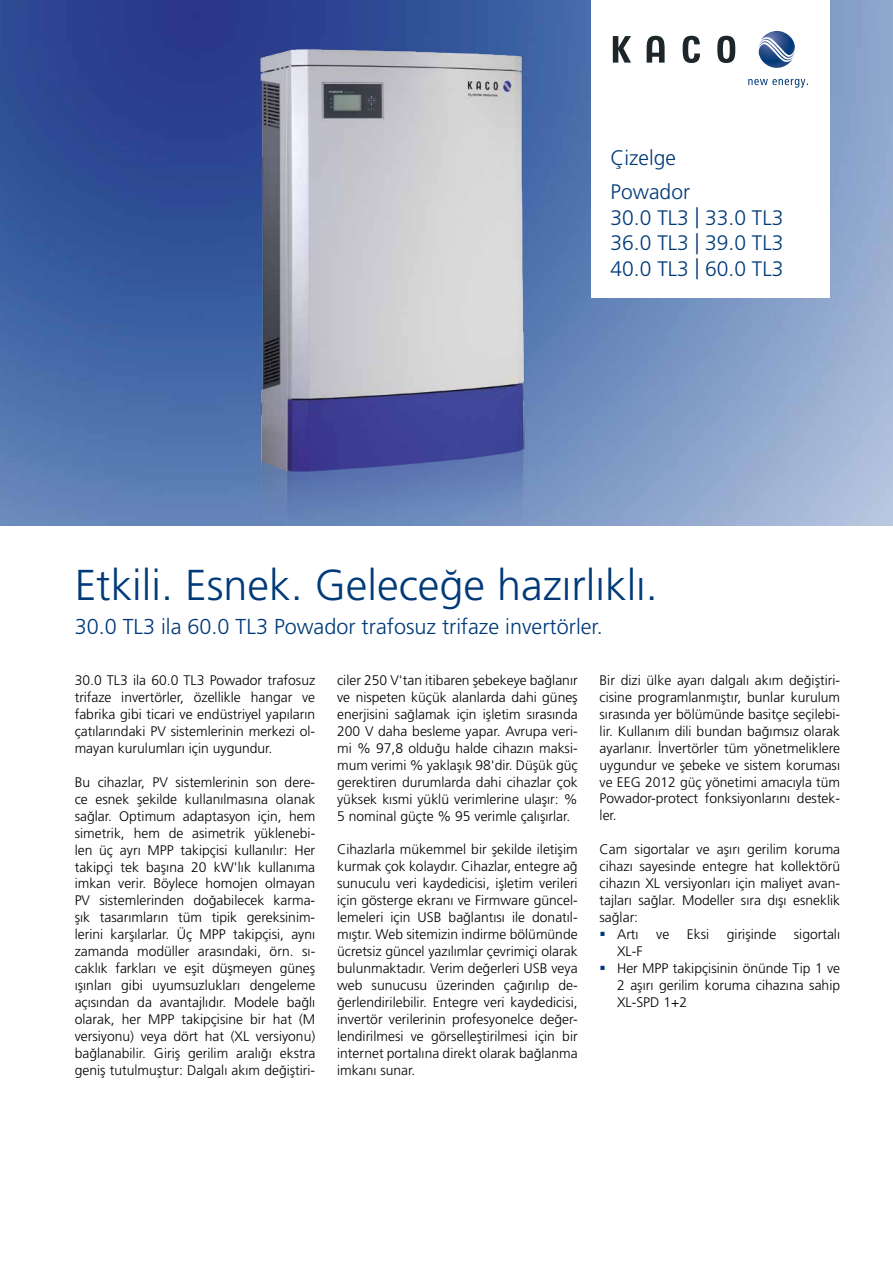
<style>
.page{position:relative;width:893px;height:1263px;background:#fff}
.page>*{position:absolute;margin:0;border:0;box-sizing:border-box;transform-origin:0 0}
.t1{font:300 43.2px "Frutiger LT Pro";color:#003a78}
.t2{font:300 21.6px "Frutiger LT Pro";color:#003a78}
.t3{font:300 21px/25.5px "Frutiger LT Pro";color:#003a78}
.t4{font:300 13.95px/17px "Frutiger LT Pro";color:#000;text-align:justify}
.s1{color:#003a78}
</style>
<div class="page">
<img style="left:0;top:0;width:893px;height:526px">
<img style="left:230px;top:30px;width:306px;height:496px">
<div style="left:591px;top:0;width:238px;height:298px;background:#fff"></div>
<svg style="left:613px;top:36px;width:122px;height:27px"></svg>
<svg style="left:758px;top:31px;width:37px;height:37px"></svg>
<svg style="left:748px;top:79px;width:60px;height:9px"></svg>
<h3 class="t3" style="left:611px;top:145px;width:67px">Çizelge</h3>
<h3 class="t3" style="left:611px;top:179px;width:174px">Powador<br>30.0 TL3 | 33.0 TL3<br>36.0 TL3 | 39.0 TL3<br>40.0 TL3 | 60.0 TL3</h3>
<h1 class="t1" style="left:75px;top:560px;width:585px">Etkili. Esnek. Geleceğe hazırlıklı.</h1>
<h2 class="t2" style="left:75px;top:614px;width:530px">30.0 TL3 ila 60.0 TL3 Powador trafosuz trifaze invertörler.</h2>
<p class="t4" style="left:75px;top:672px;width:242px">30.0 TL3 ila 60.0 TL3 Powador trafosuz trifaze invertörler, özellikle hangar ve fabrika gibi ticari ve endüstriyel yapıların çatılarındaki PV sistemlerinin merkezi ol&shy;mayan kurulumları için uygundur.</p>
<p class="t4" style="left:75px;top:773px;width:242px">Bu cihazlar, PV sistemlerinin son dere&shy;ce esnek şekilde kullanılmasına olanak sağlar. Optimum adaptasyon için, hem simetrik, hem de asimetrik yüklenebi&shy;len üç ayrı MPP takipçisi kullanılır: Her takipçi tek başına 20 kW'lık kullanıma imkan verir. Böylece homojen olmayan PV sistemlerinden doğabilecek karma&shy;şık tasarımların tüm tipik gereksinim&shy;lerini karşılarlar. Üç MPP takipçisi, aynı zamanda modüller arasındaki, örn. sı&shy;caklık farkları ve eşit düşmeyen güneş ışınları gibi uyumsuzlukları dengeleme açısından da avantajlıdır. Modele bağlı olarak, her MPP takipçisine bir hat (M versiyonu) veya dört hat (XL versiyonu) bağlanabilir. Giriş gerilim aralığı ekstra geniş tutulmuştur: Dalgalı akım değiştiri-</p>
<p class="t4" style="left:337px;top:671px;width:242px">ciler 250 V'tan itibaren şebekeye bağlanır ve nispeten küçük alanlarda dahi güneş enerjisini sağlamak için işletim sırasında 200 V daha besleme yapar. Avrupa veri&shy;mi % 97,8 olduğu halde cihazın maksi&shy;mum verimi % yaklaşık 98'dir. Düşük güç gerektiren durumlarda dahi cihazlar çok yüksek kısmi yüklü verimlerine ulaşır: % 5 nominal güçte % 95 verimle çalışırlar.</p>
<p class="t4" style="left:337px;top:841px;width:242px">Cihazlarla mükemmel bir şekilde iletişim kurmak çok kolaydır. Cihazlar, entegre ağ sunuculu veri kaydedicisi, işletim verileri için gösterge ekranı ve Firmware güncel&shy;lemeleri için USB bağlantısı ile donatıl&shy;mıştır. Web sitemizin indirme bölümünde ücretsiz güncel yazılımlar çevrimiçi olarak bulunmaktadır. Verim değerleri USB veya web sunucusu üzerinden çağırılıp de&shy;ğerlendirilebilir. Entegre veri kaydedicisi, invertör verilerinin profesyonelce değer&shy;lendirilmesi ve görselleştirilmesi için bir internet portalına direkt olarak bağlanma imkanı sunar.</p>
<p class="t4" style="left:600px;top:671px;width:242px">Bir dizi ülke ayarı dalgalı akım değiştiri&shy;cisine programlanmıştır, bunlar kurulum sırasında yer bölümünde basitçe seçilebi&shy;lir. Kullanım dili bundan bağımsız olarak ayarlanır. İnvertörler tüm yönetmeliklere uygundur ve şebeke ve sistem koruması ve EEG 2012 güç yönetimi amacıyla tüm Powador-protect fonksiyonlarını destek&shy;ler.</p>
<p class="t4" style="left:600px;top:841px;width:242px">Cam sigortalar ve aşırı gerilim koruma cihazı sayesinde entegre hat kollektörü cihazın XL versiyonları için maliyet avan&shy;tajları sağlar. Modeller sıra dışı esneklik sağlar:</p>
<p class="t4" style="left:600px;top:926px;width:41px"><span class="s1">▪</span> Artı</p>
<p class="t4" style="left:656px;top:926px;width:15px">ve</p>
<p class="t4" style="left:687px;top:926px;width:24px">Eksi</p>
<p class="t4" style="left:727px;top:926px;width:51px">girişinde</p>
<p class="t4" style="left:794px;top:926px;width:48px">sigortalı</p>
<p class="t4" style="left:617px;top:943px;width:27px">XL-F</p>
<p class="t4" style="left:617px;top:960px;width:225px;text-indent:-17px"><span class="s1">▪</span> Her MPP takipçisinin önünde Tip 1 ve 2 aşırı gerilim koruma cihazına sahip XL-SPD 1+2</p>
</div>
